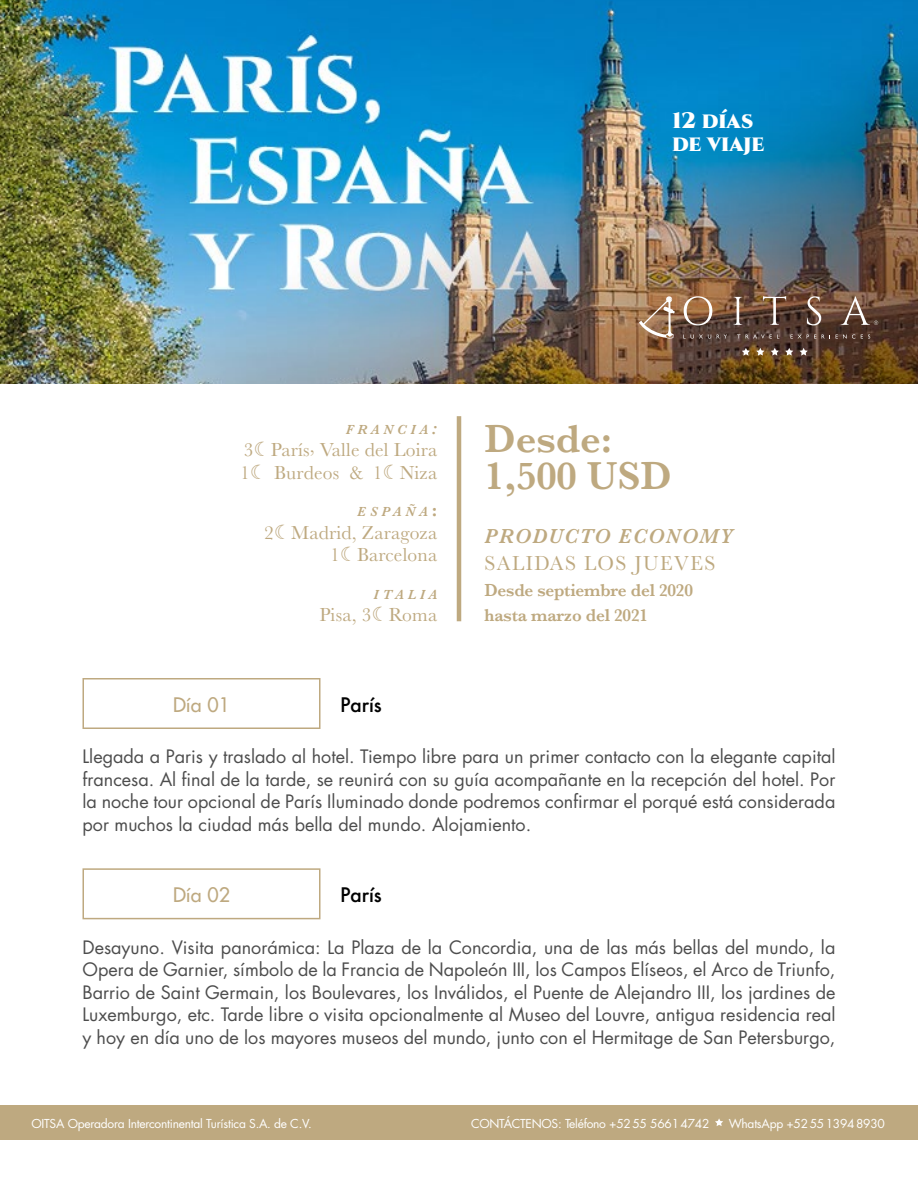
<style>
.page{position:relative;width:918px;height:1188px;background:#fff}
.page>*{position:absolute;margin:0;border:0;box-sizing:border-box;transform-origin:0 0}
.t1{font:600 40.5px/37.5px "Baskerville";color:#bea980}
.t2{font:900 22.5px/22.5px "Cinzel";color:#fff}
.t3{font:21px "Baskerville";letter-spacing:.075em;color:#bea980;scale:.96 1}
.t4{font:italic 600 21px "Baskerville";letter-spacing:.075em;color:#bea980;scale:.96 1}
.t5{font:19.5px/22.5px "Baskerville";letter-spacing:.01em;color:#bea980}
.t6{font:500 19.5px "Futura Std";color:#bea980}
.t7{font:500 19.5px "Futura";color:#000}
.t8{font:18px/22.5px "Futura Std";color:#4d4d4d;text-align:justify}
.t9{font:600 18px/25.5px "Baskerville";letter-spacing:-.01em;color:#bea980;scale:.96 1}
.t10{font:italic 600 13.65px "Baskerville";letter-spacing:.285em;color:#bea980}
.t11{font:12px "Futura Std";letter-spacing:-.02em;color:#fff}
.s1{font-size:19.5px}
.s2{font-family:"Menlo";font-weight:700}
.s3{font-style:normal;font-size:19.5px}
</style>
<div class="page">
<img style="left:0;top:0;width:918px;height:384px">
<div style="left:0;top:1106px;width:918px;height:34px;background:#bea980"></div>
<svg style="left:715px;top:1118px;width:8px;height:8px"></svg>
<hr style="left:457px;top:416px;width:4px;height:205px;background:#bea980">
<div style="left:82px;top:678px;width:239px;height:51px;border:2px solid #bea980"></div>
<div style="left:82px;top:868px;width:239px;height:51px;border:2px solid #bea980"></div>
<svg style="left:683px;top:335px;width:28px;height:4px"></svg>
<svg style="left:717px;top:335px;width:10px;height:4px"></svg>
<svg style="left:737px;top:335px;width:3px;height:4px"></svg>
<svg style="left:746px;top:335px;width:33px;height:4px"></svg>
<svg style="left:791px;top:335px;width:25px;height:4px"></svg>
<svg style="left:822px;top:334px;width:48px;height:5px"></svg>
<svg style="left:771px;top:348px;width:8px;height:8px"></svg>
<svg style="left:785px;top:348px;width:8px;height:8px"></svg>
<svg style="left:800px;top:348px;width:8px;height:8px"></svg>
<svg style="left:742px;top:348px;width:8px;height:8px"></svg>
<svg style="left:756px;top:348px;width:8px;height:8px"></svg>
<svg style="left:639px;top:296px;width:36px;height:44px;background:#ae8a6d"></svg>
<svg style="left:684px;top:296px;width:28px;height:29px"></svg>
<svg style="left:734px;top:297px;width:8px;height:28px"></svg>
<svg style="left:763px;top:296px;width:23px;height:29px"></svg>
<svg style="left:807px;top:296px;width:14px;height:29px"></svg>
<svg style="left:841px;top:296px;width:37px;height:29px"></svg>
<p class="t2" style="left:672px;top:111px;width:94px">12 DÍAS<br>DE VIAJE</p>
<p class="t10" style="left:346px;top:420px;width:93px">FRANCIA<span class="s1">:</span></p>
<p class="t5" style="left:240px;top:439px;width:199px">3<span class="s2">☾</span> París, Valle del Loira<br>1<span class="s2">☾</span> Burdeos &amp; 1<span class="s2">☾</span> Niza</p>
<p class="t10" style="left:357px;top:503px;width:81px">ESPAÑA<span class="s3">:</span></p>
<p class="t5" style="left:264px;top:522px;width:175px;text-align:right">2<span class="s2">☾</span> Madrid, Zaragoza<br>1<span class="s2">☾</span> Barcelona</p>
<p class="t10" style="left:374px;top:585px;width:65px">ITALIA</p>
<p class="t5" style="left:319px;top:604px;width:119px">Pisa, 3<span class="s2">☾</span> Roma</p>
<h1 class="t1" style="left:484px;top:420px;width:189px">Desde:<br>1,500 USD</h1>
<p class="t4" style="left:484px;top:522px;width:260px">PRODUCTO ECONOMY</p>
<p class="t3" style="left:484px;top:550px;width:242px">SALIDAS LOS JUEVES</p>
<p class="t9" style="left:484px;top:577px;width:219px">Desde septiembre del 2020 hasta marzo del 2021</p>
<p class="t6" style="left:173px;top:692px;width:58px">Día 01</p>
<p class="t7" style="left:340px;top:691px;width:43px">París</p>
<p class="t8" style="left:82px;top:746px;width:755px">Llegada a Paris y traslado al hotel. Tiempo libre para un primer contacto con la elegante capital francesa. Al final de la tarde, se reunirá con su guía acompañante en la recepción del hotel. Por la noche tour opcional de París Iluminado donde podremos confirmar el porqué está considerada por muchos la ciudad más bella del mundo. Alojamiento.</p>
<p class="t6" style="left:173px;top:882px;width:58px">Día 02</p>
<p class="t7" style="left:340px;top:881px;width:43px">París</p>
<p class="t8" style="left:82px;top:936px;width:755px">Desayuno. Visita panorámica: La Plaza de la Concordia, una de las más bellas del mundo, la Opera de Garnier, símbolo de la Francia de Napoleón III, los Campos Elíseos, el Arco de Triunfo, Barrio de Saint Germain, los Boulevares, los Inválidos, el Puente de Alejandro III, los jardines de Luxemburgo, etc. Tarde libre o visita opcionalmente al Museo del Louvre, antigua residencia real y hoy en día uno de los mayores museos del mundo, junto con el Hermitage de San Petersburgo,</p>
<p class="t11" style="left:32px;top:1116px;width:282px">OITSA Operadora Intercontinental Turística S.A. de C.V.</p>
<p class="t11" style="left:471px;top:1116px;width:240px">CONTÁCTENOS: Teléfono +5255 56614742</p>
<p class="t11" style="left:729px;top:1116px;width:158px">WhatsApp +525513948930</p>
</div>
